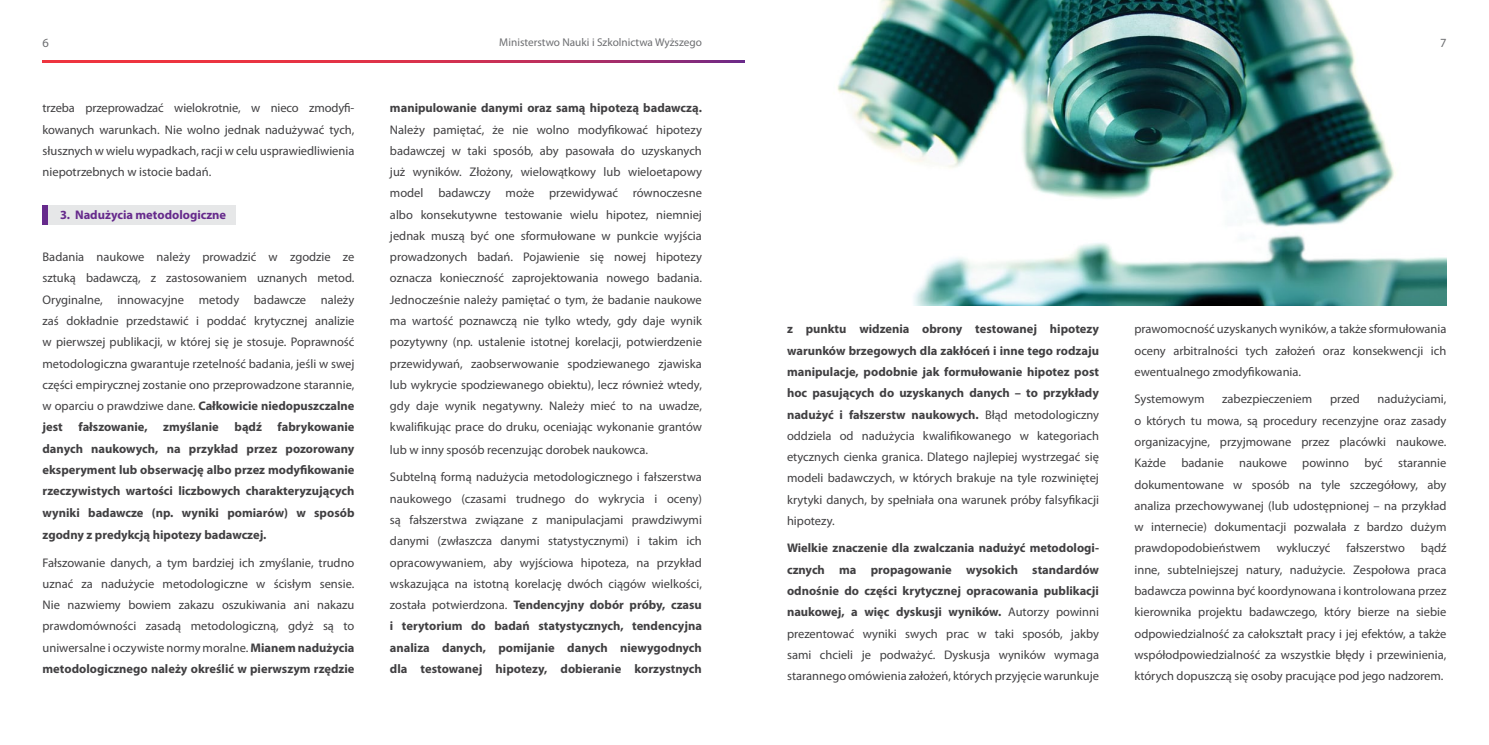
<style>
.page{position:relative;width:1489px;height:745px;background:#fff}
.page>*{position:absolute;margin:0;border:0;box-sizing:border-box;transform-origin:0 0}
.t1{font:12.5px/21.2px "Myriad Pro";color:#414042;text-align:justify}
.t2{font:700 12.5px/21.2px "Myriad Pro";color:#414042;text-align:justify}
.t3{font:700 12.5px "Myriad Pro";color:#662a8c}
.t4{font:12.5px "Myriad Pro";color:#6d6e71}
.t5{font:11.25px "Myriad Pro";color:#6d6e71}
.s1{font-weight:700}
.s2{font-weight:400}
</style>
<div class="page">
<svg style="left:43px;top:60px;width:701px;height:2px"></svg>
<div style="left:43px;top:205px;width:193px;height:19px;background:#e6e7e8"></div>
<div style="left:43px;top:205px;width:5px;height:19px;background:#662a8c"></div>
<img style="left:837px;top:0;width:609px;height:305px">
<p class="t5" style="left:499px;top:35px;width:204px">Ministerstwo Nauki i Szkolnictwa Wyższego</p>
<p class="t4" style="left:43px;top:35px;width:8px">6</p>
<p class="t4" style="left:1439px;top:35px;width:8px">7</p>
<p class="t1" style="left:43px;top:97px;width:313px">trzeba przeprowadzać wielokrotnie, w nieco zmodyfi&shy;kowanych warunkach. Nie wolno jednak nadużywać tych, słusznych w wielu wypadkach, racji w celu usprawiedliwienia niepotrzebnych w istocie badań.</p>
<p class="t3" style="left:60px;top:206px;width:168px">3. Nadużycia metodologiczne</p>
<p class="t1" style="left:43px;top:246px;width:313px">Badania naukowe należy prowadzić w zgodzie ze sztuką badawczą, z zastosowaniem uznanych metod.<br>Oryginalne, innowacyjne metody badawcze należy zaś dokładnie przedstawić i poddać krytycznej analizie w pierwszej publikacji, w której się je stosuje. Poprawność metodologiczna gwarantuje rzetelność badania, jeśli w swej części empirycznej zostanie ono przeprowadzone starannie, w oparciu o prawdziwe dane. <span class="s1">Całkowicie niedopuszczalne jest</span></p>
<p class="t2" style="left:43px;top:416px;width:313px;text-indent:235px">fabrykowanie danych naukowych, na przykład przez pozorowany eksperyment lub obserwację albo przez modyfikowanie rzeczywistych wartości liczbowych charakteryzujących wyniki badawcze (np. wyniki pomiarów) w sposób</p>
<p class="t2" style="left:43px;top:523px;width:225px">zgodny z predykcją hipotezy badawczej.</p>
<p class="t1" style="left:43px;top:551px;width:313px">Fałszowanie danych, a tym bardziej ich zmyślanie, trudno uznać za nadużycie metodologiczne w ścisłym sensie.<br>Nie nazwiemy bowiem zakazu oszukiwania ani nakazu prawdomówności zasadą metodologiczną, gdyż są to uniwersalne i oczywiste normy moralne. <span class="s1">Mianem nadużycia metodologicznego należy określić w pierwszym rzędzie</span></p>
<p class="t2" style="left:78px;top:416px;width:71px">fałszowanie,</p>
<p class="t2" style="left:163px;top:416px;width:57px">zmyślanie</p>
<p class="t2" style="left:234px;top:416px;width:29px">bądź</p>
<p class="t2" style="left:390px;top:97px;width:313px">manipulowanie danymi oraz samą hipotezą badawczą.</p>
<p class="t1" style="left:390px;top:118px;width:313px">Należy pamiętać, że nie wolno modyfikować hipotezy badawczej w taki sposób, aby pasowała do uzyskanych już wyników. Złożony, wielowątkowy lub wieloetapowy model badawczy może przewidywać równoczesne albo konsekutywne testowanie wielu hipotez, niemniej jednak muszą być one sformułowane w punkcie wyjścia prowadzonych badań. Pojawienie się nowej hipotezy oznacza konieczność zaprojektowania nowego badania.<br>Jednocześnie należy pamiętać o tym, że badanie naukowe ma wartość poznawczą nie tylko wtedy, gdy daje wynik pozytywny (np. ustalenie istotnej korelacji, potwierdzenie przewidywań, zaobserwowanie spodziewanego zjawiska lub wykrycie spodziewanego obiektu), lecz również wtedy, gdy daje wynik negatywny. Należy mieć to na uwadze, kwalifikując prace do druku, oceniając wykonanie grantów</p>
<p class="t1" style="left:390px;top:438px;width:260px">lub w inny sposób recenzując dorobek naukowca.</p>
<p class="t1" style="left:390px;top:466px;width:313px">Subtelną formą nadużycia metodologicznego i fałszerstwa naukowego (czasami trudnego do wykrycia i oceny) są fałszerstwa związane z manipulacjami prawdziwymi danymi (zwłaszcza danymi statystycznymi) i takim ich opracowywaniem, aby wyjściowa hipoteza, na przykład wskazująca na istotną korelację dwóch ciągów wielkości, została potwierdzona. <span class="s1">Tendencyjny dobór próby, czasu i terytorium do badań statystycznych, tendencyjna analiza danych, pomijanie danych niewygodnych dla testowanej hipotezy, dobieranie korzystnych</span></p>
<p class="t1" style="left:787px;top:318px;width:313px"><span class="s1">z punktu widzenia obrony testowanej hipotezy warunków brzegowych dla zakłóceń i inne tego rodzaju manipulacje, podobnie jak formułowanie hipotez post hoc pasujących do uzyskanych danych – to przykłady nadużyć i fałszerstw naukowych.</span> Błąd metodologiczny oddziela od nadużycia kwalifikowanego w kategoriach etycznych cienka granica. Dlatego najlepiej wystrzegać się modeli badawczych, w których brakuje na tyle rozwiniętej krytyki danych, by spełniała ona warunek próby falsyfikacji hipotezy.</p>
<p class="t2" style="left:787px;top:537px;width:313px">Wielkie znaczenie dla zwalczania nadużyć metodologi&shy;cznych ma propagowanie wysokich standardów odnośnie do części krytycznej opracowania publikacji naukowej, a więc dyskusji wyników. <span class="s2">Autorzy powinni prezentować wyniki swych prac w taki sposób, jakby sami chcieli je podważyć. Dyskusja wyników wymaga starannego omówienia założeń, których przyjęcie warunkuje</span></p>
<p class="t1" style="left:1134px;top:318px;width:313px">prawomocność uzyskanych wyników, a także sformułowania oceny arbitralności tych założeń oraz konsekwencji ich ewentualnego zmodyfikowania.</p>
<p class="t1" style="left:1134px;top:388px;width:72px">Systemowym</p>
<p class="t1" style="left:1222px;top:388px;width:92px">zabezpieczeniem</p>
<p class="t1" style="left:1329px;top:388px;width:31px">przed</p>
<p class="t1" style="left:1134px;top:388px;width:313px;text-indent:243px">nadużyciami, o których tu mowa, są procedury recenzyjne oraz zasady organizacyjne, przyjmowane przez placówki naukowe.<br>Każde badanie naukowe powinno być starannie dokumentowane w sposób na tyle szczegółowy, aby analiza przechowywanej (lub udostępnionej – na przykład w internecie) dokumentacji pozwalała z bardzo dużym prawdopodobieństwem</p>
<p class="t1" style="left:1276px;top:537px;width:55px">wykluczyć</p>
<p class="t1" style="left:1346px;top:537px;width:60px">fałszerstwo</p>
<p class="t1" style="left:1134px;top:537px;width:313px;text-indent:286px">bądź inne, subtelniejszej natury, nadużycie. Zespołowa praca badawcza powinna być koordynowana i kontrolowana przez kierownika projektu badawczego, który bierze na siebie odpowiedzialność za całokształt pracy i jej efektów, a także współodpowiedzialność za wszystkie błędy i przewinienia, których dopuszczą się osoby pracujące pod jego nadzorem.</p>
</div>
